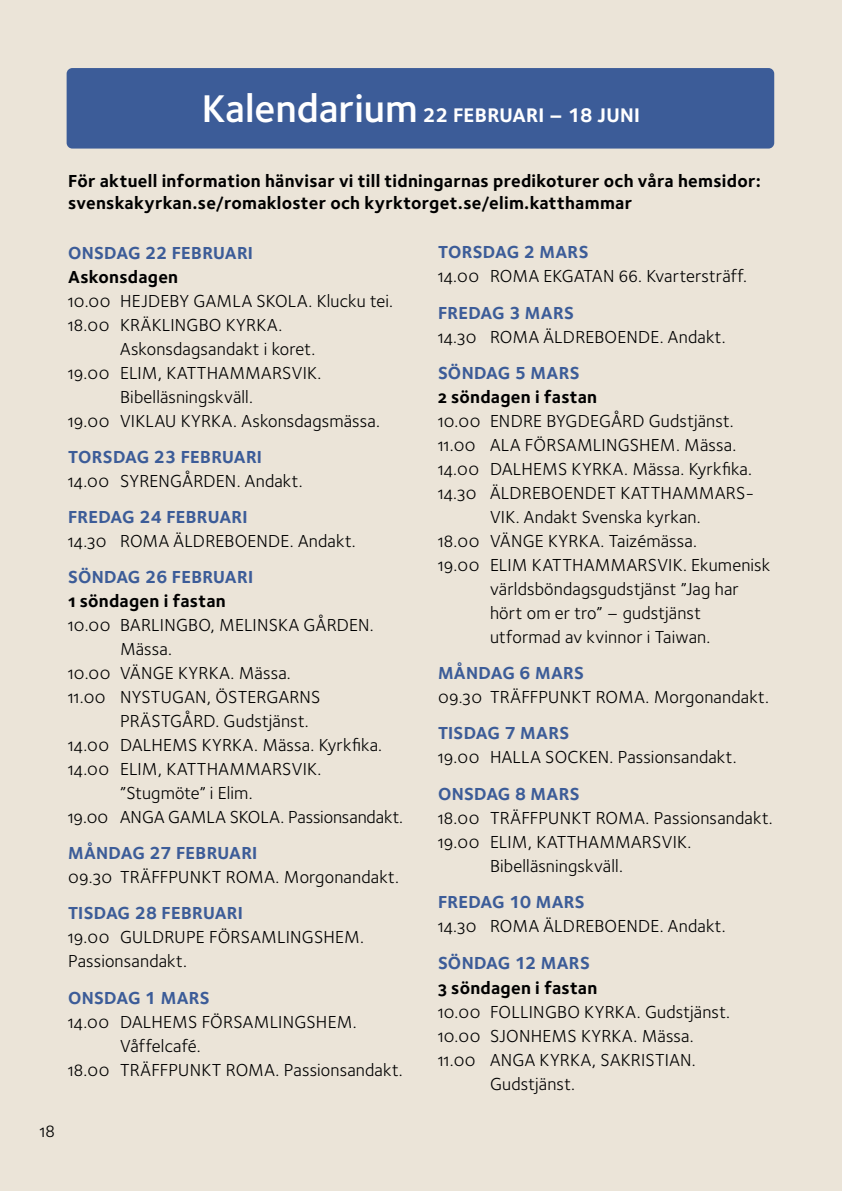
<style>
.page{position:relative;width:842px;height:1191px;background:#ebe4d8}
.page>*{position:absolute;margin:0;border:0;box-sizing:border-box;transform-origin:0 0}
.t1{font:700 20.4px "Foundry Sterling";letter-spacing:.01em;color:#fff}
.t2{font:18px/24px "Foundry Sterling Book OSF";letter-spacing:.01em;color:#000}
.t3{font:700 18px "Foundry Sterling";letter-spacing:.015em;color:#3c5c98}
.t4{font:18px/22px "Foundry Sterling Bold OSF";letter-spacing:.015em;color:#000}
.s1{font-weight:600;font-size:40px}
</style>
<div class="page">
<div style="left:67px;top:68px;width:707px;height:81px;background:#3c5c98;border-radius:6px"></div>
<p class="t1" style="left:202px;top:101px;width:439px"><span class="s1">Kalendarium</span> 22 FEBRUARI – 18 JUNI</p>
<p class="t2" style="left:40px;top:1118px;width:17px">18</p>
<p class="t4" style="left:68px;top:169px;width:694px">För aktuell information hänvisar vi till tidningarnas predikoturer och våra hemsidor: svenskakyrkan.se/romakloster och kyrktorget.se/elim.katthammar</p>
<p class="t3" style="left:68px;top:240px;width:187px">ONSDAG 22 FEBRUARI</p>
<p class="t4" style="left:68px;top:265px;width:112px">Askonsdagen</p>
<p class="t2" style="left:68px;top:288px;width:327px">10.00 HEJDEBY GAMLA SKOLA. Klucku tei.</p>
<p class="t2" style="left:68px;top:312px;width:216px">18.00 KRÄKLINGBO KYRKA.</p>
<p class="t2" style="left:120px;top:336px;width:197px">Askonsdagsandakt i koret.</p>
<p class="t2" style="left:68px;top:360px;width:255px">19.00 ELIM, KATTHAMMARSVIK.</p>
<p class="t2" style="left:120px;top:384px;width:134px">Bibelläsningskväll.</p>
<p class="t2" style="left:68px;top:408px;width:313px">19.00 VIKLAU KYRKA. Askonsdagsmässa.</p>
<p class="t3" style="left:68px;top:444px;width:196px">TORSDAG 23 FEBRUARI</p>
<p class="t2" style="left:68px;top:468px;width:236px">14.00 SYRENGÅRDEN. Andakt.</p>
<p class="t3" style="left:68px;top:504px;width:181px">FREDAG 24 FEBRUARI</p>
<p class="t2" style="left:68px;top:528px;width:289px">14.30 ROMA ÄLDREBOENDE. Andakt.</p>
<p class="t3" style="left:68px;top:564px;width:187px">SÖNDAG 26 FEBRUARI</p>
<p class="t4" style="left:68px;top:589px;width:159px">1 söndagen i fastan</p>
<p class="t2" style="left:68px;top:612px;width:307px">10.00 BARLINGBO, MELINSKA GÅRDEN.</p>
<p class="t2" style="left:120px;top:636px;width:53px">Mässa.</p>
<p class="t2" style="left:68px;top:660px;width:224px">10.00 VÄNGE KYRKA. Mässa.</p>
<p class="t2" style="left:68px;top:684px;width:254px">11.00 NYSTUGAN, ÖSTERGARNS</p>
<p class="t2" style="left:120px;top:708px;width:190px">PRÄSTGÅRD. Gudstjänst.</p>
<p class="t2" style="left:68px;top:732px;width:316px">14.00 DALHEMS KYRKA. Mässa. Kyrkfika.</p>
<p class="t2" style="left:68px;top:756px;width:255px">14.00 ELIM, KATTHAMMARSVIK.</p>
<p class="t2" style="left:120px;top:780px;width:134px">”Stugmöte” i Elim.</p>
<p class="t2" style="left:68px;top:804px;width:337px">19.00 ANGA GAMLA SKOLA. Passionsandakt.</p>
<p class="t3" style="left:68px;top:840px;width:191px">MÅNDAG 27 FEBRUARI</p>
<p class="t2" style="left:68px;top:864px;width:332px">09.30 TRÄFFPUNKT ROMA. Morgonandakt.</p>
<p class="t3" style="left:68px;top:900px;width:176px">TISDAG 28 FEBRUARI</p>
<p class="t2" style="left:68px;top:924px;width:298px">19.00 GULDRUPE FÖRSAMLINGSHEM.<br>Passionsandakt.</p>
<p class="t3" style="left:68px;top:985px;width:143px">ONSDAG 1 MARS</p>
<p class="t2" style="left:68px;top:1009px;width:290px">14.00 DALHEMS FÖRSAMLINGSHEM.</p>
<p class="t2" style="left:120px;top:1033px;width:82px">Våffelcafé.</p>
<p class="t2" style="left:68px;top:1057px;width:336px">18.00 TRÄFFPUNKT ROMA. Passionsandakt.</p>
<p class="t3" style="left:438px;top:240px;width:152px">TORSDAG 2 MARS</p>
<p class="t2" style="left:438px;top:264px;width:311px">14.00 ROMA EKGATAN 66. Kvartersträff.</p>
<p class="t3" style="left:438px;top:300px;width:137px">FREDAG 3 MARS</p>
<p class="t2" style="left:438px;top:324px;width:289px">14.30 ROMA ÄLDREBOENDE. Andakt.</p>
<p class="t3" style="left:438px;top:360px;width:143px">SÖNDAG 5 MARS</p>
<p class="t4" style="left:438px;top:385px;width:161px">2 söndagen i fastan</p>
<p class="t2" style="left:438px;top:408px;width:297px">10.00 ENDRE BYGDEGÅRD Gudstjänst.</p>
<p class="t2" style="left:438px;top:432px;width:300px">11.00 ALA FÖRSAMLINGSHEM. Mässa.</p>
<p class="t2" style="left:438px;top:456px;width:316px">14.00 DALHEMS KYRKA. Mässa. Kyrkfika.</p>
<p class="t2" style="left:438px;top:480px;width:318px">14.30 ÄLDREBOENDET KATTHAMMARS-</p>
<p class="t2" style="left:490px;top:504px;width:212px">VIK. Andakt Svenska kyrkan.</p>
<p class="t2" style="left:438px;top:528px;width:260px">18.00 VÄNGE KYRKA. Taizémässa.</p>
<p class="t2" style="left:438px;top:552px;width:334px">19.00 ELIM KATTHAMMARSVIK. Ekumenisk</p>
<p class="t2" style="left:490px;top:576px;width:250px">världsböndagsgudstjänst ”Jag har</p>
<p class="t2" style="left:490px;top:600px;width:212px">hört om er tro” – gudstjänst</p>
<p class="t2" style="left:490px;top:624px;width:222px">utformad av kvinnor i Taiwan.</p>
<p class="t3" style="left:438px;top:660px;width:148px">MÅNDAG 6 MARS</p>
<p class="t2" style="left:438px;top:684px;width:332px">09.30 TRÄFFPUNKT ROMA. Morgonandakt.</p>
<p class="t3" style="left:438px;top:720px;width:133px">TISDAG 7 MARS</p>
<p class="t2" style="left:438px;top:744px;width:300px">19.00 HALLA SOCKEN. Passionsandakt.</p>
<p class="t3" style="left:438px;top:781px;width:143px">ONSDAG 8 MARS</p>
<p class="t2" style="left:438px;top:805px;width:336px">18.00 TRÄFFPUNKT ROMA. Passionsandakt.</p>
<p class="t2" style="left:438px;top:829px;width:255px">19.00 ELIM, KATTHAMMARSVIK.</p>
<p class="t2" style="left:490px;top:853px;width:134px">Bibelläsningskväll.</p>
<p class="t3" style="left:438px;top:889px;width:148px">FREDAG 10 MARS</p>
<p class="t2" style="left:438px;top:913px;width:289px">14.30 ROMA ÄLDREBOENDE. Andakt.</p>
<p class="t3" style="left:438px;top:950px;width:153px">SÖNDAG 12 MARS</p>
<p class="t4" style="left:438px;top:976px;width:161px">3 söndagen i fastan</p>
<p class="t2" style="left:438px;top:999px;width:294px">10.00 FOLLINGBO KYRKA. Gudstjänst.</p>
<p class="t2" style="left:438px;top:1023px;width:257px">10.00 SJONHEMS KYRKA. Mässa.</p>
<p class="t2" style="left:438px;top:1047px;width:259px">11.00 ANGA KYRKA, SAKRISTIAN.</p>
<p class="t2" style="left:490px;top:1071px;width:87px">Gudstjänst.</p>
</div>
